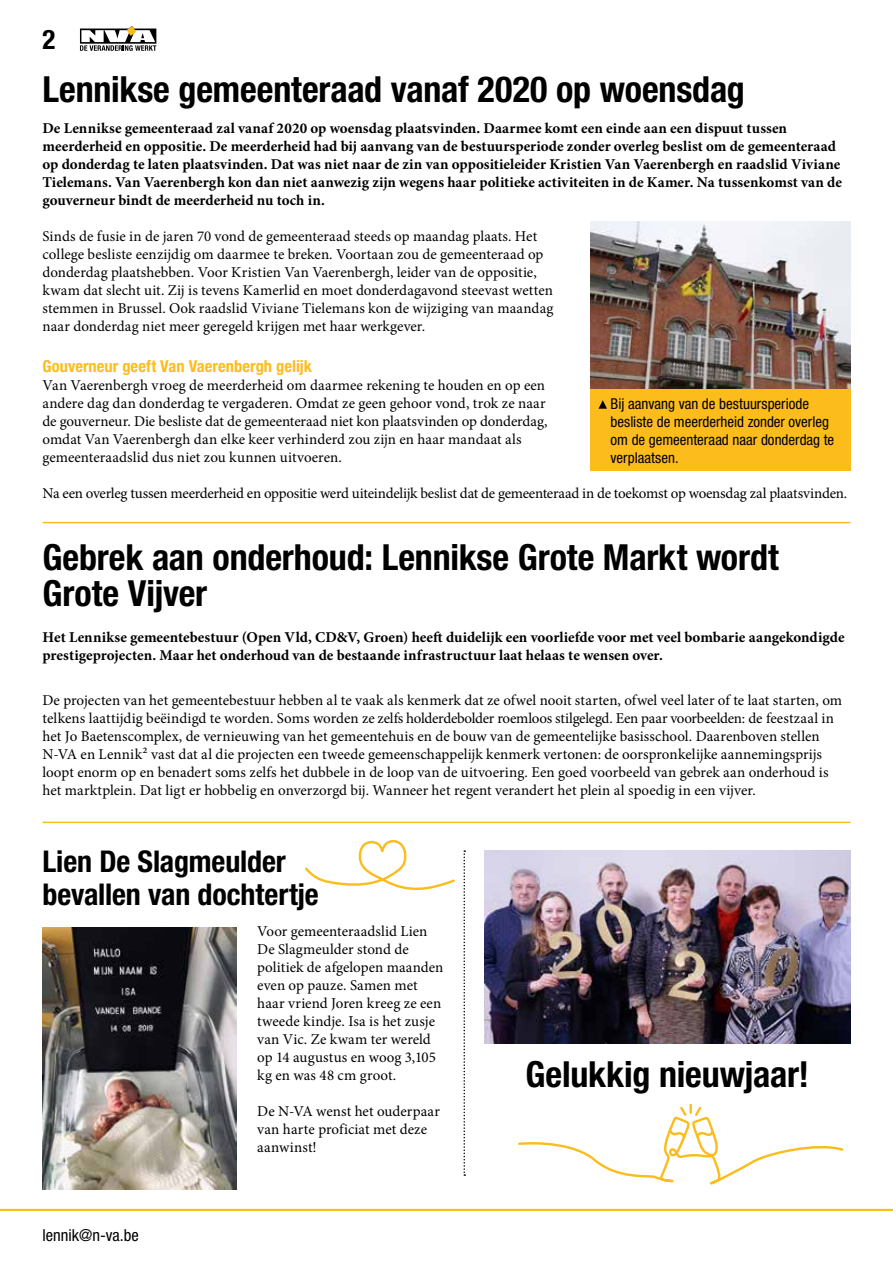
<style>
.page{position:relative;width:893px;height:1263px;background:#fff}
.page>*{position:absolute;margin:0;border:0;box-sizing:border-box;transform-origin:0 0}
.t1{font:700 condensed 36px/36px "Helvetica Neue LT Std";letter-spacing:-.005em;color:#000}
.t2{font:700 condensed 30px/33px "Helvetica Neue LT Std";letter-spacing:-.005em;color:#000}
.t3{font:700 condensed 27px "Helvetica Neue LT Std";color:#000}
.t4{font:700 condensed 16.5px "Helvetica Neue LT Std";color:#fcbd1c}
.t5{font:condensed 16.5px "Helvetica Neue LT Std";color:#000}
.t6{font:15px/18px "Minion Pro";color:#000}
.t7{font:700 15px/18px "Minion Pro";color:#000}
.t8{font:15px "Minion Pro";letter-spacing:-.02em;color:#000}
.t9{font:condensed 15px/18px "Helvetica Neue LT Std";color:#000}
</style>
<div class="page">
<img style="left:590px;top:222px;width:260px;height:167px">
<div style="left:590px;top:389px;width:260px;height:82px;background:#fcbd1c"></div>
<svg style="left:598px;top:400px;width:9px;height:9px"></svg>
<hr style="left:43px;top:522px;width:807px;height:1px;background:#fcbd1c">
<hr style="left:43px;top:822px;width:807px;height:1px;background:#fcbd1c">
<img style="left:0;top:840px;width:893px;height:371px">
<svg style="left:80px;top:26px;width:76px;height:25px"></svg>
<h3 class="t3" style="left:43px;top:23px;width:14px">2</h3>
<h1 class="t1" style="left:43px;top:71px;width:704px">Lennikse gemeenteraad vanaf 2020 op woensdag</h1>
<p class="t7" style="left:43px;top:119px;width:801px">De Lennikse gemeenteraad zal vanaf 2020 op woensdag plaatsvinden. Daarmee komt een einde aan een dispuut tussen meerderheid en oppositie. De meerderheid had bij aanvang van de bestuursperiode zonder overleg beslist om de gemeenteraad op donderdag te laten plaatsvinden. Dat was niet naar de zin van oppositieleider Kristien Van Vaerenbergh en raadslid Viviane Tielemans. Van Vaerenbergh kon dan niet aanwezig zijn wegens haar politieke activiteiten in de Kamer. Na tussenkomst van de gouverneur bindt de meerderheid nu toch in.</p>
<p class="t6" style="left:43px;top:227px;width:513px">Sinds de fusie in de jaren 70 vond de gemeenteraad steeds op maandag plaats. Het college besliste eenzijdig om daarmee te breken. Voortaan zou de gemeenteraad op donderdag plaatshebben. Voor Kristien Van Vaerenbergh, leider van de oppositie, kwam dat slecht uit. Zij is tevens Kamerlid en moet donderdagavond steevast wetten stemmen in Brussel. Ook raadslid Viviane Tielemans kon de wijziging van maandag naar donderdag niet meer geregeld krijgen met haar werkgever.</p>
<p class="t4" style="left:43px;top:356px;width:271px">Gouverneur geeft Van Vaerenbergh gelijk</p>
<p class="t6" style="left:43px;top:376px;width:507px">Van Vaerenbergh vroeg de meerderheid om daarmee rekening te houden en op een andere dag dan donderdag te vergaderen. Omdat ze geen gehoor vond, trok ze naar de gouverneur. Die besliste dat de gemeenteraad niet kon plaatsvinden op donderdag, omdat Van Vaerenbergh dan elke keer verhinderd zou zijn en haar mandaat als gemeenteraadslid dus niet zou kunnen uitvoeren.</p>
<p class="t8" style="left:43px;top:483px;width:806px">Na een overleg tussen meerderheid en oppositie werd uiteindelijk beslist dat de gemeenteraad in de toekomst op woensdag zal plaatsvinden.</p>
<p class="t9" style="left:611px;top:394px;width:225px">Bij aanvang van de bestuursperiode besliste de meerderheid zonder overleg om de gemeenteraad naar donderdag te verplaatsen.</p>
<h1 class="t1" style="left:43px;top:539px;width:738px">Gebrek aan onderhoud: Lennikse Grote Markt wordt<br>Grote Vijver</h1>
<p class="t7" style="left:43px;top:628px;width:804px">Het Lennikse gemeentebestuur (Open Vld, CD&amp;V, Groen) heeft duidelijk een voorliefde voor met veel bombarie aangekondigde prestigeprojecten. Maar het onderhoud van de bestaande infrastructuur laat helaas te wensen over.</p>
<p class="t6" style="left:43px;top:691px;width:801px">De projecten van het gemeentebestuur hebben al te vaak als kenmerk dat ze ofwel nooit starten, ofwel veel later of te laat starten, om telkens laattijdig beëindigd te worden. Soms worden ze zelfs holderdebolder roemloos stilgelegd. Een paar voorbeelden: de feestzaal in het Jo Baetenscomplex, de vernieuwing van het gemeentehuis en de bouw van de gemeentelijke basisschool. Daarenboven stellen N-VA en Lennik² vast dat al die projecten een tweede gemeenschappelijk kenmerk vertonen: de oorspronkelijke aannemingsprijs loopt enorm op en benadert soms zelfs het dubbele in de loop van de uitvoering. Een goed voorbeeld van gebrek aan onderhoud is het marktplein. Dat ligt er hobbelig en onverzorgd bij. Wanneer het regent verandert het plein al spoedig in een vijver.</p>
<h2 class="t2" style="left:43px;top:844px;width:278px">Lien De Slagmeulder bevallen van dochtertje</h2>
<p class="t6" style="left:257px;top:922px;width:188px">Voor gemeenteraadslid Lien<br>De Slagmeulder stond de politiek de afgelopen maanden even op pauze. Samen met haar vriend Joren kreeg ze een tweede kindje. Isa is het zusje van Vic. Ze kwam ter wereld op 14 augustus en woog 3,105 kg en was 48 cm groot.</p>
<p class="t6" style="left:257px;top:1102px;width:184px">De N-VA wenst het ouderpaar van harte proficiat met deze aanwinst!</p>
<p class="t5" style="left:43px;top:1225px;width:98px">lennik@n-va.be</p>
<h1 class="t1" style="left:525px;top:1055px;width:285px">Gelukkig nieuwjaar!</h1>
</div>
